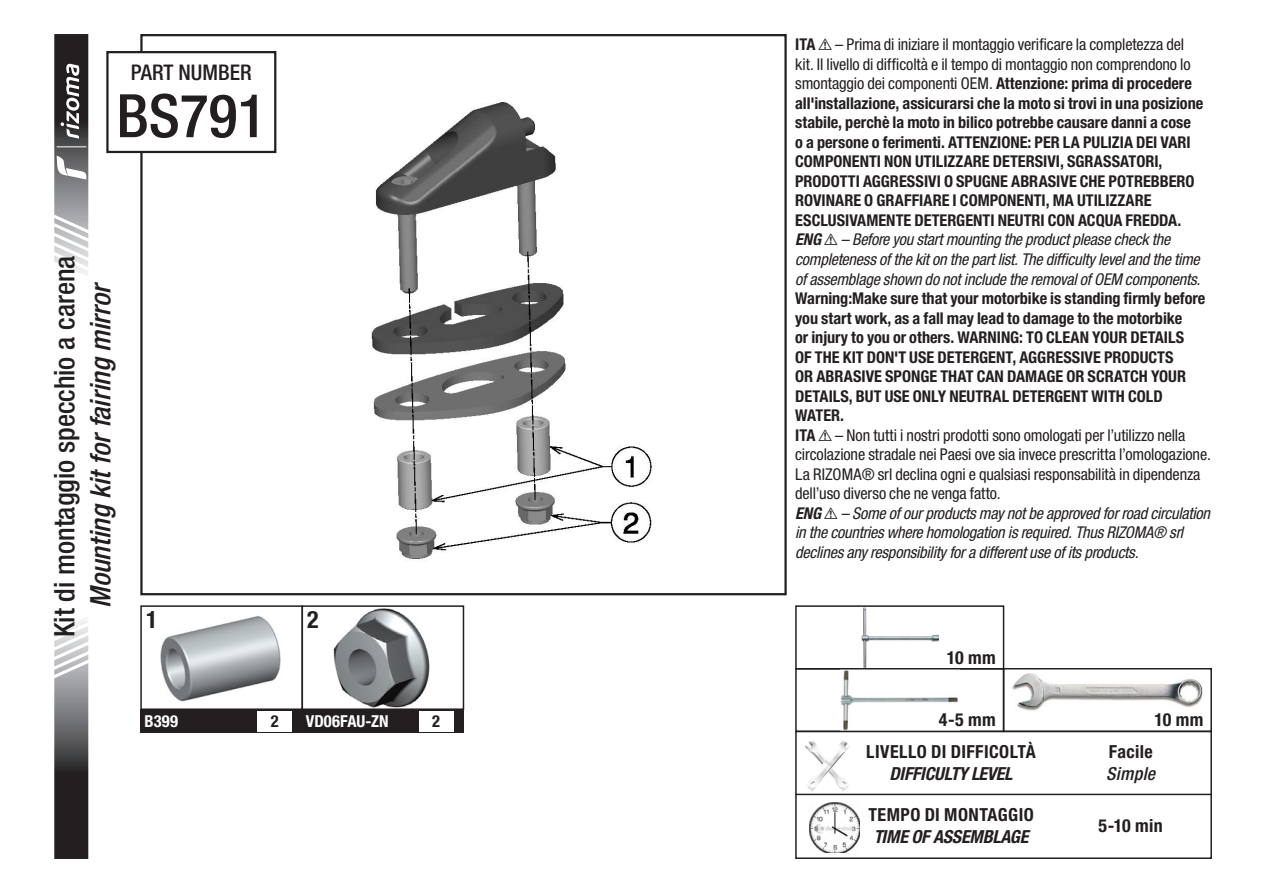
<style>
.page{position:relative;width:1263px;height:893px;background:#fff}
.page>*{position:absolute;margin:0;border:0;box-sizing:border-box;transform-origin:0 0}
.t1{font:500 condensed 60px "Helvetica Neue LT Std";color:#231f20}
.t2{font:500 condensed 28.2px "Helvetica Neue LT Std";color:#231f20}
.t3{font:italic 500 condensed 28.2px "Helvetica Neue LT Std";color:#231f20}
.t4{font:700 condensed 24px "Helvetica Neue LT Std";color:#231f20}
.t5{font:500 condensed 21.6px "Helvetica Neue LT Std";color:#231f20}
.t6{font:700 condensed 18px "Helvetica Neue LT Std";letter-spacing:.025em;color:#231f20}
.t7{font:italic 700 condensed 18px "Helvetica Neue LT Std";letter-spacing:-.015em;color:#231f20}
.t8{font:italic 500 condensed 18px "Helvetica Neue LT Std";letter-spacing:.015em;color:#231f20}
.t9{font:700 condensed 16.5px "Helvetica Neue LT Std";letter-spacing:.005em;color:#fff}
.t10{font:700 condensed 16.5px "Helvetica Neue LT Std";color:#231f20}
.t11{font:700 condensed 16.2px/19.5px "Helvetica Neue LT Std";color:#231f20}
.s1{font-family:"Hazard";font-weight:400;font-stretch:normal}
.s2{font-weight:400}
.s3{font-style:italic}
.s4{font-weight:400;font-style:italic}
</style>
<div class="page">
<img style="left:268px;top:51px;width:384px;height:508px">
<div style="left:795px;top:731px;width:417px;height:128px;border:2px solid #231f20"></div>
<hr style="left:795px;top:794px;width:417px;height:1px;background:#231f20">
<img style="left:804px;top:740px;width:46px;height:52px">
<img style="left:809px;top:802px;width:50px;height:51px">
<img style="left:861px;top:608px;width:77px;height:58px">
<div style="left:795px;top:605px;width:209px;height:64px;border:2px solid #231f20"></div>
<img style="left:840px;top:671px;width:118px;height:58px">
<div style="left:795px;top:668px;width:209px;height:64px;border:2px solid #231f20"></div>
<img style="left:1012px;top:673px;width:191px;height:38px">
<div style="left:1003px;top:668px;width:209px;height:64px;border:2px solid #231f20"></div>
<svg style="left:54px;top:620px;width:35px;height:239px;background:#706f70"></svg>
<svg style="left:54px;top:34px;width:35px;height:240px"></svg>
<img style="left:160px;top:615px;width:121px;height:87px">
<div style="left:140px;top:605px;width:163px;height:105px;border:2px solid #231f20"></div>
<div style="left:140px;top:709px;width:163px;height:24px;background:#231f20"></div>
<div style="left:257px;top:711px;width:35px;height:20px;background:#fff"></div>
<img style="left:333px;top:608px;width:97px;height:99px">
<div style="left:302px;top:605px;width:162px;height:105px;border:2px solid #231f20"></div>
<div style="left:302px;top:709px;width:162px;height:24px;background:#231f20"></div>
<div style="left:419px;top:711px;width:34px;height:20px;background:#fff"></div>
<div style="left:107px;top:52px;width:168px;height:100px;background:#fff"></div>
<div style="left:106px;top:51px;width:170px;height:102px;border:2px solid #231f20"></div>
<h3 class="t5" style="left:131px;top:59px;width:122px">PART NUMBER</h3>
<h1 class="t1" style="left:116px;top:80px;width:151px">BS791</h1>
<h2 class="t2" style="left:48px;top:637px;width:383px;rotate:-90deg">Kit di montaggio specchio a carena</h2>
<h2 class="t3" style="left:84px;top:608px;width:328px;rotate:-90deg">Mounting kit for fairing mirror</h2>
<h3 class="t4" style="left:146px;top:605px;width:13px">1</h3>
<h3 class="t4" style="left:307px;top:605px;width:13px">2</h3>
<p class="t9" style="left:145px;top:711px;width:35px">B399</p>
<p class="t10" style="left:271px;top:711px;width:9px">2</p>
<p class="t9" style="left:306px;top:711px;width:84px">VD06FAU-ZN</p>
<p class="t10" style="left:432px;top:711px;width:9px">2</p>
<p class="t11" style="left:795px;top:35px;width:410px">ITA <span class="s1">!</span> <span class="s2">– Prima di iniziare il montaggio verificare la completezza del kit. Il livello di difficoltà e il tempo di montaggio non comprendono lo smontaggio dei componenti OEM.</span> Attenzione: prima di procedere all'installazione, assicurarsi che la moto si trovi in una posizione stabile, perchè la moto in bilico potrebbe causare danni a cose<br>o a persone o ferimenti. ATTENZIONE: PER LA PULIZIA DEI VARI COMPONENTI NON UTILIZZARE DETERSIVI, SGRASSATORI, PRODOTTI AGGRESSIVI O SPUGNE ABRASIVE CHE POTREBBERO ROVINARE O GRAFFIARE I COMPONENTI, MA UTILIZZARE ESCLUSIVAMENTE DETERGENTI NEUTRI CON ACQUA FREDDA.<br><span class="s3">ENG</span> <span class="s1">!</span> <span class="s4">– Before you start mounting the product please check the completeness of the kit on the part list. The difficulty level and the time of assemblage shown do not include the removal of OEM components.</span></p>
<p class="t11" style="left:795px;top:288px;width:417px">Warning:Make sure that your motorbike is standing firmly before you start work, as a fall may lead to damage to the motorbike<br>or injury to you or others. WARNING: TO CLEAN YOUR DETAILS<br>OF THE KIT DON'T USE DETERGENT, AGGRESSIVE PRODUCTS<br>OR ABRASIVE SPONGE THAT CAN DAMAGE OR SCRATCH YOUR DETAILS, BUT USE ONLY NEUTRAL DETERGENT WITH COLD WATER.<br>ITA <span class="s1">!</span> <span class="s2">– Non tutti i nostri prodotti sono omologati per l’utilizzo nella circolazione stradale nei Paesi ove sia invece prescritta l’omologazione.<br>La RIZOMA® srl declina ogni e qualsiasi responsabilità in dipendenza dell’uso diverso che ne venga fatto.<br></span><span class="s3">ENG</span> <span class="s1">!</span> <span class="s4">– Some of our products may not be approved for road circulation in the countries where homologation is required. Thus RIZOMA® srl declines any responsibility for a different use of its products.</span></p>
<p class="t6" style="left:947px;top:646px;width:51px">10 mm</p>
<p class="t6" style="left:939px;top:709px;width:58px">4-5 mm</p>
<p class="t6" style="left:1154px;top:709px;width:51px">10 mm</p>
<p class="t6" style="left:866px;top:741px;width:171px">LIVELLO DI DIFFICOLTÀ</p>
<p class="t7" style="left:889px;top:762px;width:125px">DIFFICULTY LEVEL</p>
<p class="t6" style="left:868px;top:804px;width:167px">TEMPO DI MONTAGGIO</p>
<p class="t7" style="left:874px;top:825px;width:156px">TIME OF ASSEMBLAGE</p>
<p class="t6" style="left:1109px;top:741px;width:46px">Facile</p>
<p class="t8" style="left:1106px;top:762px;width:51px">Simple</p>
<p class="t6" style="left:1098px;top:814px;width:66px">5-10 min</p>
</div>
